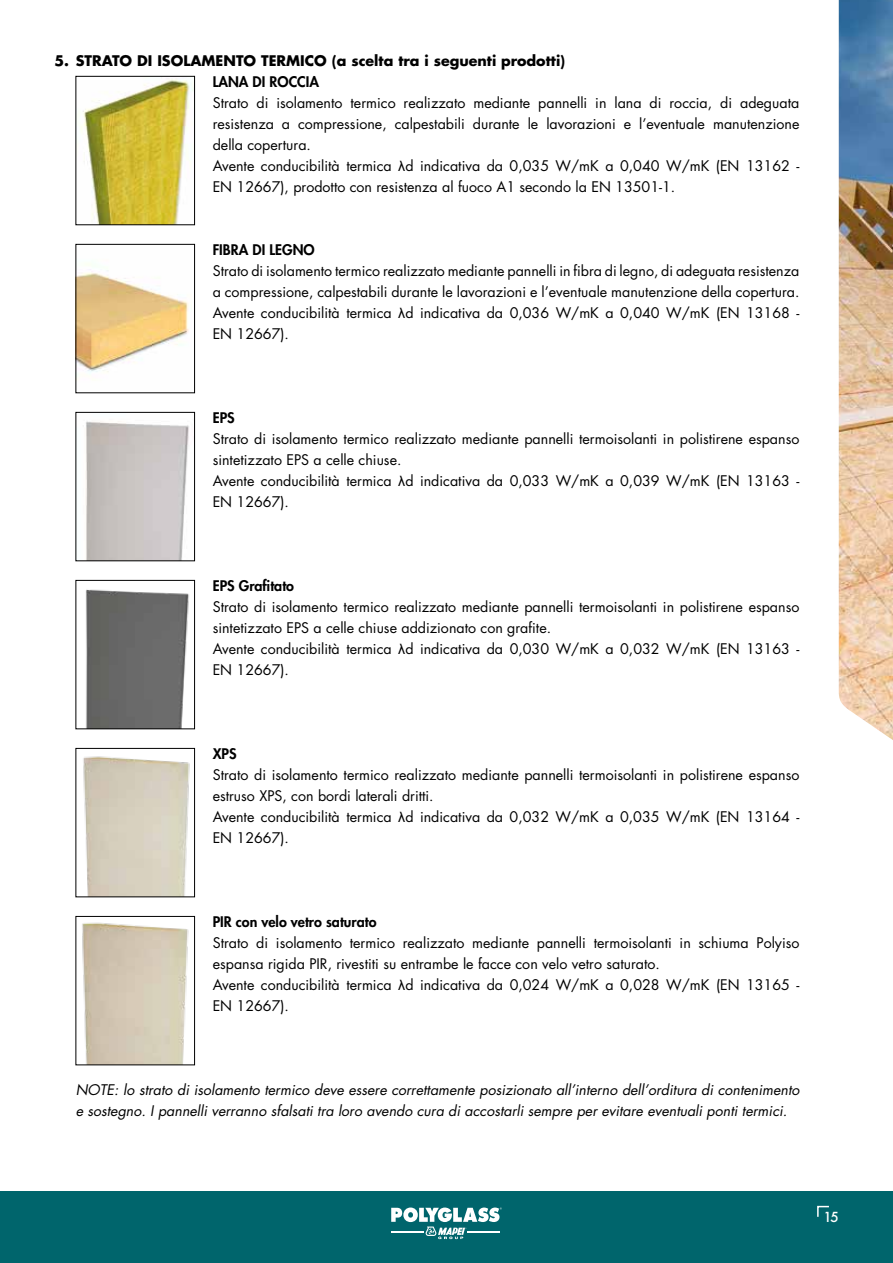
<style>
.page{position:relative;width:893px;height:1263px;background:#fff}
.page>*{position:absolute;margin:0;border:0;box-sizing:border-box;transform-origin:0 0}
.t1{font:14.25px/21px "Futura Std";color:#000}
.t2{font:italic 14.25px/21px "Futura Std";color:#000}
.t3{font:800 14.25px "Futura Std";color:#000}
.t4{font:700 14.25px "Futura Std";color:#000}
.t5{font:500 13.5px "Futura";color:#fff}
.s1{font-family:"Arial"}
</style>
<div class="page">
<div style="left:0;top:1191px;width:893px;height:72px;background:#00656c"></div>
<img style="left:839px;top:0;width:54px;height:740px">
<svg style="left:817px;top:1205px;width:12px;height:12px"></svg>
<svg style="left:391px;top:1207px;width:111px;height:32px"></svg>
<img style="left:81px;top:79px;width:112px;height:144px">
<div style="left:76px;top:76px;width:119px;height:149px;border:1px solid #000"></div>
<img style="left:78px;top:263px;width:111px;height:110px">
<div style="left:76px;top:244px;width:119px;height:149px;border:1px solid #000"></div>
<img style="left:85px;top:421px;width:104px;height:138px">
<div style="left:76px;top:412px;width:119px;height:149px;border:1px solid #000"></div>
<img style="left:86px;top:589px;width:103px;height:138px">
<div style="left:76px;top:580px;width:119px;height:149px;border:1px solid #000"></div>
<img style="left:83px;top:756px;width:107px;height:139px">
<div style="left:76px;top:748px;width:119px;height:149px;border:1px solid #000"></div>
<img style="left:82px;top:922px;width:107px;height:141px">
<div style="left:76px;top:916px;width:119px;height:149px;border:1px solid #000"></div>
<p class="t4" style="left:54px;top:51px;width:512px">5. STRATO DI ISOLAMENTO TERMICO (a scelta tra i seguenti prodotti)</p>
<p class="t3" style="left:213px;top:72px;width:108px">LANA DI ROCCIA</p>
<p class="t1" style="left:213px;top:92px;width:588px">Strato di isolamento termico realizzato mediante pannelli in lana di roccia, di adeguata resistenza a compressione, calpestabili durante le lavorazioni e l’eventuale manutenzione della copertura.<br>Avente conducibilità termica <span class="s1">λ</span>d indicativa da 0,035 W/mK a 0,040 W/mK (EN 13162 - EN 12667), prodotto con resistenza al fuoco A1 secondo la EN 13501-1.</p>
<p class="t3" style="left:213px;top:240px;width:103px">FIBRA DI LEGNO</p>
<p class="t1" style="left:213px;top:260px;width:588px;text-align:justify">Strato di isolamento termico realizzato mediante pannelli in fibra di legno, di adeguata resistenza a compressione, calpestabili durante le lavorazioni e l’eventuale manutenzione della copertura.<br>Avente conducibilità termica <span class="s1">λ</span>d indicativa da 0,036 W/mK a 0,040 W/mK (EN 13168 - EN 12667).</p>
<p class="t3" style="left:213px;top:408px;width:23px">EPS</p>
<p class="t1" style="left:213px;top:428px;width:588px">Strato di isolamento termico realizzato mediante pannelli termoisolanti in polistirene espanso sintetizzato EPS a celle chiuse.<br>Avente conducibilità termica <span class="s1">λ</span>d indicativa da 0,033 W/mK a 0,039 W/mK (EN 13163 - EN 12667).</p>
<p class="t3" style="left:213px;top:576px;width:83px">EPS Grafitato</p>
<p class="t1" style="left:213px;top:596px;width:588px">Strato di isolamento termico realizzato mediante pannelli termoisolanti in polistirene espanso sintetizzato EPS a celle chiuse addizionato con grafite.<br>Avente conducibilità termica <span class="s1">λ</span>d indicativa da 0,030 W/mK a 0,032 W/mK (EN 13163 - EN 12667).</p>
<p class="t3" style="left:213px;top:744px;width:25px">XPS</p>
<p class="t1" style="left:213px;top:764px;width:588px">Strato di isolamento termico realizzato mediante pannelli termoisolanti in polistirene espanso estruso XPS, con bordi laterali dritti.<br>Avente conducibilità termica <span class="s1">λ</span>d indicativa da 0,032 W/mK a 0,035 W/mK (EN 13164 - EN 12667).</p>
<p class="t3" style="left:213px;top:912px;width:165px">PIR con velo vetro saturato</p>
<p class="t1" style="left:213px;top:932px;width:588px">Strato di isolamento termico realizzato mediante pannelli termoisolanti in schiuma Polyiso espansa rigida PIR, rivestiti su entrambe le facce con velo vetro saturato.<br>Avente conducibilità termica <span class="s1">λ</span>d indicativa da 0,024 W/mK a 0,028 W/mK (EN 13165 - EN 12667).</p>
<p class="t2" style="left:76px;top:1079px;width:725px">NOTE: lo strato di isolamento termico deve essere correttamente posizionato all’interno dell’orditura di contenimento e sostegno. I pannelli verranno sfalsati tra loro avendo cura di accostarli sempre per evitare eventuali ponti termici.</p>
<p class="t5" style="left:823px;top:1208px;width:17px">15</p>
</div>
